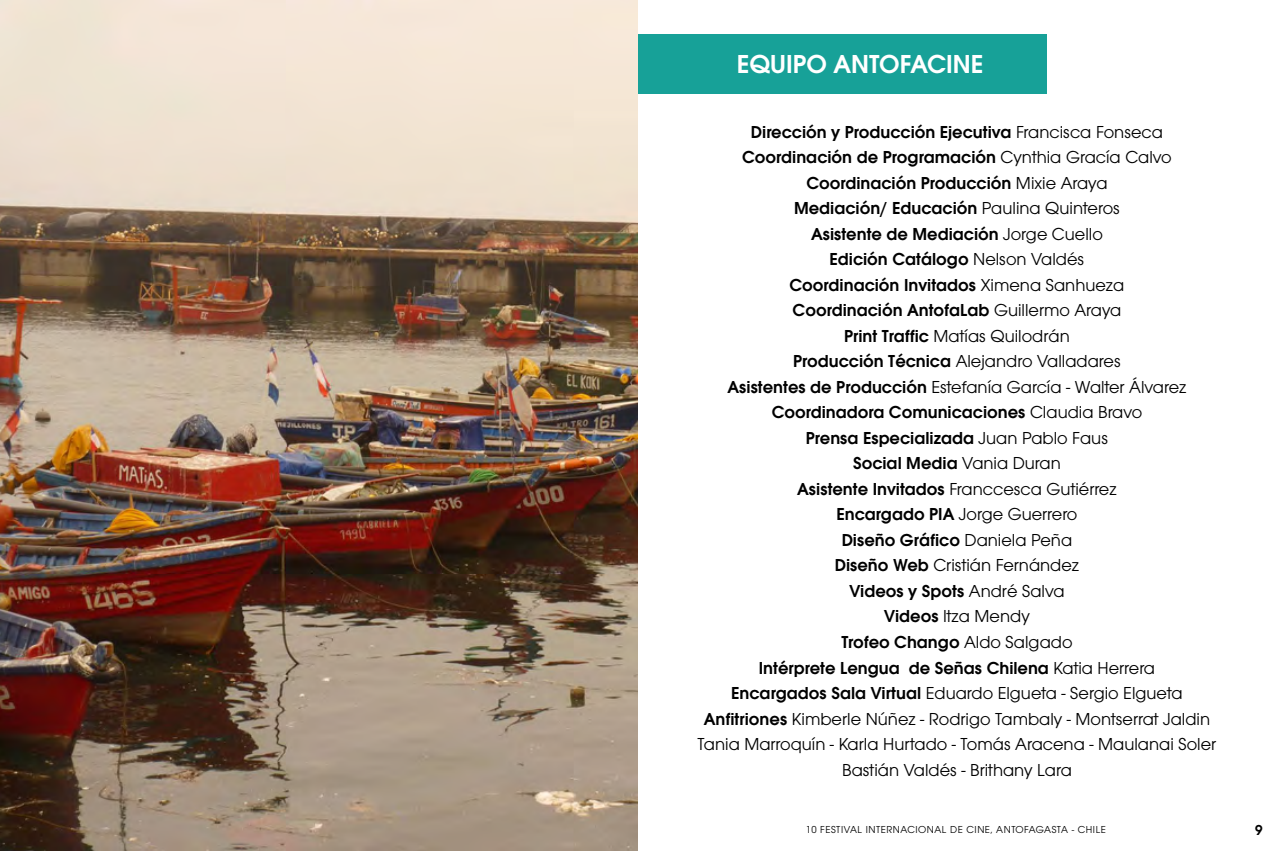
<style>
.page{position:relative;width:1276px;height:851px;background:#fff}
.page>*{position:absolute;margin:0;border:0;box-sizing:border-box;transform-origin:0 0}
.t1{font:600 27px "Avant Gard EF";color:#fff}
.t2{font:18px/25.5px "Avant Gard EF";color:#000;text-align:center}
.t3{font:600 15px "Avant Gard EF";color:#000}
.t4{font:10.5px "Avant Gard EF";letter-spacing:.05em;color:#000}
.s1{font-weight:600}
</style>
<div class="page">
<img style="left:0;top:0;width:638px;height:850px">
<div style="left:638px;top:34px;width:408px;height:60px;background:#17a198"></div>
<h1 class="t1" style="left:737px;top:48px;width:248px">EQUIPO ANTOFACINE</h1>
<p class="t2" style="left:697px;top:119px;width:520px"><span class="s1">Dirección y Producción Ejecutiva</span> Francisca Fonseca <span class="s1">Coordinación de Programación</span> Cynthia Gracía Calvo <span class="s1">Coordinación Producción</span> Mixie Araya<br><span class="s1">Mediación/ Educación</span> Paulina Quinteros<br><span class="s1">Asistente de Mediación</span> Jorge Cuello<br><span class="s1">Edición Catálogo</span> Nelson Valdés<br><span class="s1">Coordinación Invitados</span> Ximena Sanhueza<br><span class="s1">Coordinación AntofaLab</span> Guillermo Araya<br><span class="s1">Print Traffic</span> Matías Quilodrán<br><span class="s1">Producción Técnica</span> Alejandro Valladares<br><span class="s1">Asistentes de Producción</span> Estefanía García - Walter Álvarez <span class="s1">Coordinadora Comunicaciones</span> Claudia Bravo<br><span class="s1">Prensa Especializada</span> Juan Pablo Faus<br><span class="s1">Social Media</span> Vania Duran<br><span class="s1">Asistente Invitados</span> Franccesca Gutiérrez<br><span class="s1">Encargado PIA</span> Jorge Guerrero<br><span class="s1">Diseño Gráfico</span> Daniela Peña<br><span class="s1">Diseño Web</span> Cristián Fernández<br><span class="s1">Videos y Spots</span> André Salva<br><span class="s1">Videos</span> Itza Mendy<br><span class="s1">Trofeo Chango</span> Aldo Salgado<br><span class="s1">Intérprete Lengua de Señas Chilena</span> Katia Herrera<br><span class="s1">Encargados Sala Virtual</span> Eduardo Elgueta - Sergio Elgueta <span class="s1">Anfitriones</span> Kimberle Núñez - Rodrigo Tambaly - Montserrat Jaldin Tania Marroquín - Karla Hurtado - Tomás Aracena - Maulanai Soler Bastián Valdés - Brithany Lara</p>
<p class="t4" style="left:806px;top:823px;width:301px">10 FESTIVAL INTERNACIONAL DE CINE, ANTOFAGASTA - CHILE</p>
<p class="t3" style="left:1255px;top:821px;width:9px">9</p>
</div>
